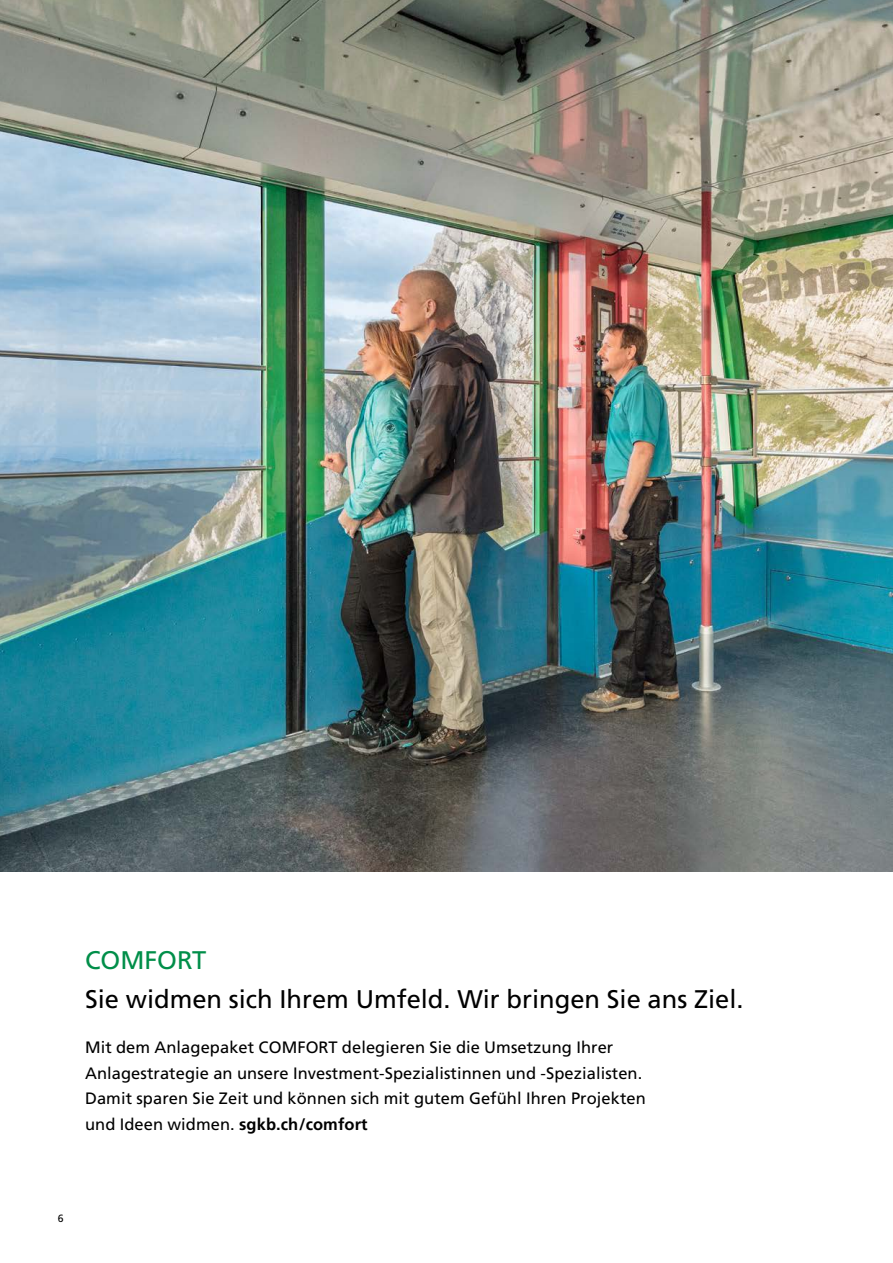
<style>
.page{position:relative;width:893px;height:1263px;background:#fff}
.page>*{position:absolute;margin:0;border:0;box-sizing:border-box;transform-origin:0 0}
.Haupttitel_17pt_Roman_schwarz{font:25.5px "Frutiger LT Std";color:#000}
.Haupttitel_17pt_Roman_schwarz-2{font:25.5px "Frutiger LT Std";color:#008e49}
.Lead_11pt_Roman_schwarz{font:16.5px/25.5px "Frutiger LT Std";letter-spacing:.005em;color:#000}
.t1{font:10.5px "Frutiger LT Std";color:#000}
.s1{font-weight:700}
</style>
<div class="page">
<img style="left:0;top:0;width:893px;height:871px">
<p class="Haupttitel_17pt_Roman_schwarz-2" style="left:85px;top:945px;width:123px">COMFORT</p>
<p class="Haupttitel_17pt_Roman_schwarz" style="left:85px;top:984px;width:660px">Sie widmen sich Ihrem Umfeld. Wir bringen Sie ans Ziel.</p>
<p class="Lead_11pt_Roman_schwarz" style="left:85px;top:1035px;width:562px">Mit dem Anlagepaket COMFORT delegieren Sie die Umsetzung Ihrer Anlagestrategie an unsere Investment-Spezialistinnen und -Spezialisten.<br>Damit sparen Sie Zeit und können sich mit gutem Gefühl Ihren Projekten und Ideen widmen. <span class="s1">sgkb.ch/comfort</span></p>
<p class="t1" style="left:58px;top:1212px;width:7px">6</p>
</div>
